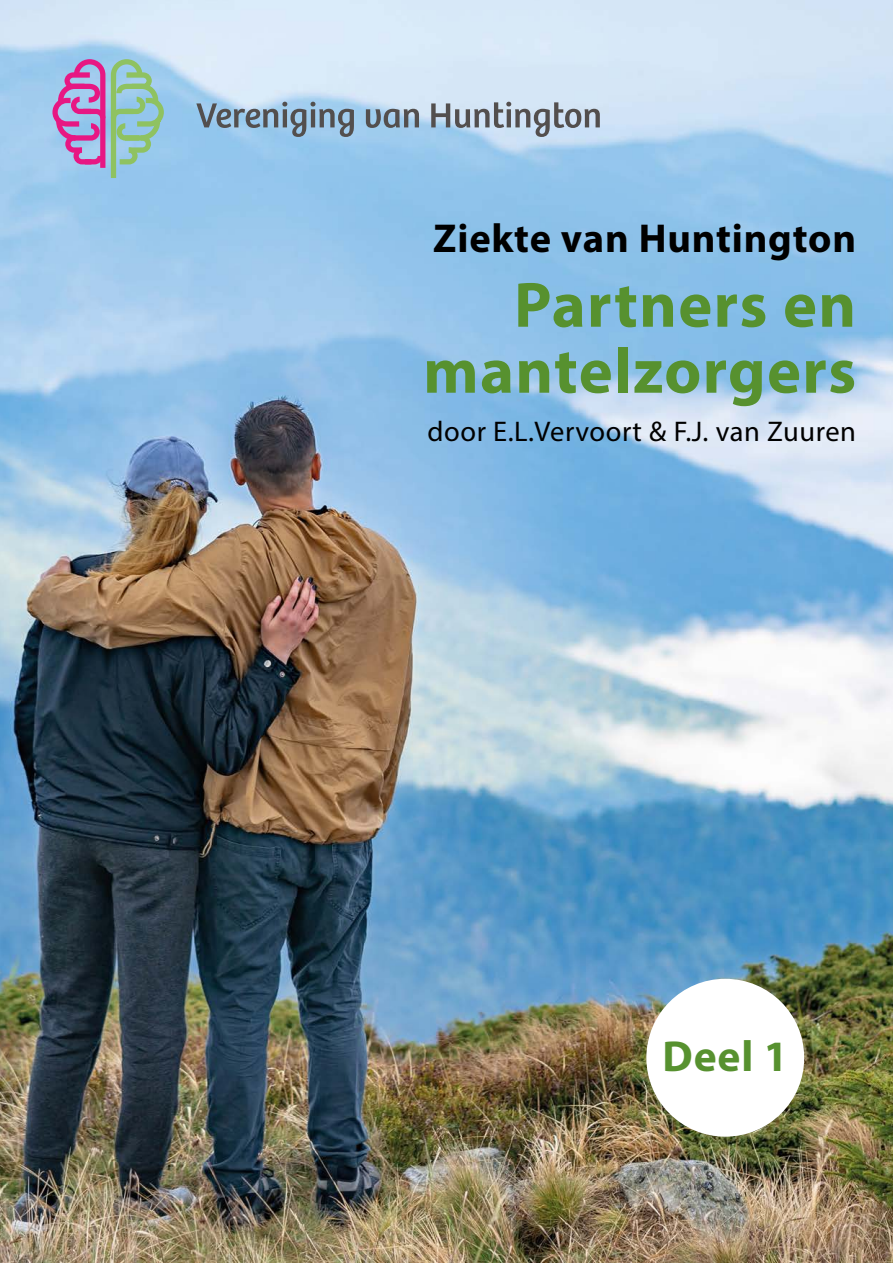
<style>
.page{position:relative;width:893px;height:1263px;background:#fff}
.page>*{position:absolute;margin:0;border:0;box-sizing:border-box;transform-origin:0 0}
.t1{font:700 64.5px/66px "Myriad Pro";letter-spacing:.02em;color:#57912f;text-align:right}
.t2{font:700 43.5px "Myriad Pro";color:#57912f}
.t3{font:700 40.5px "Myriad Pro";letter-spacing:.02em;color:#000}
.t4{font:28.5px "Myriad Pro";letter-spacing:.02em;color:#000}
</style>
<div class="page">
<img style="left:0;top:0;width:893px;height:1263px">
<svg style="left:52px;top:59px;width:53px;height:109px"></svg>
<svg style="left:111px;top:59px;width:53px;height:119px"></svg>
<svg style="left:196px;top:102px;width:158px;height:35px"></svg>
<svg style="left:366px;top:109px;width:53px;height:19px"></svg>
<svg style="left:431px;top:102px;width:169px;height:35px"></svg>
<div style="left:646px;top:979px;width:158px;height:158px;background:#fff;border-radius:50%"></div>
<h3 class="t3" style="left:433px;top:212px;width:424px">Ziekte van Huntington</h3>
<h1 class="t1" style="left:423px;top:270px;width:434px">Partners en mantelzorgers</h1>
<p class="t4" style="left:428px;top:414px;width:430px">door E.L.Vervoort &amp; F.J. van Zuuren</p>
<h2 class="t2" style="left:662px;top:1028px;width:127px">Deel 1</h2>
</div>
